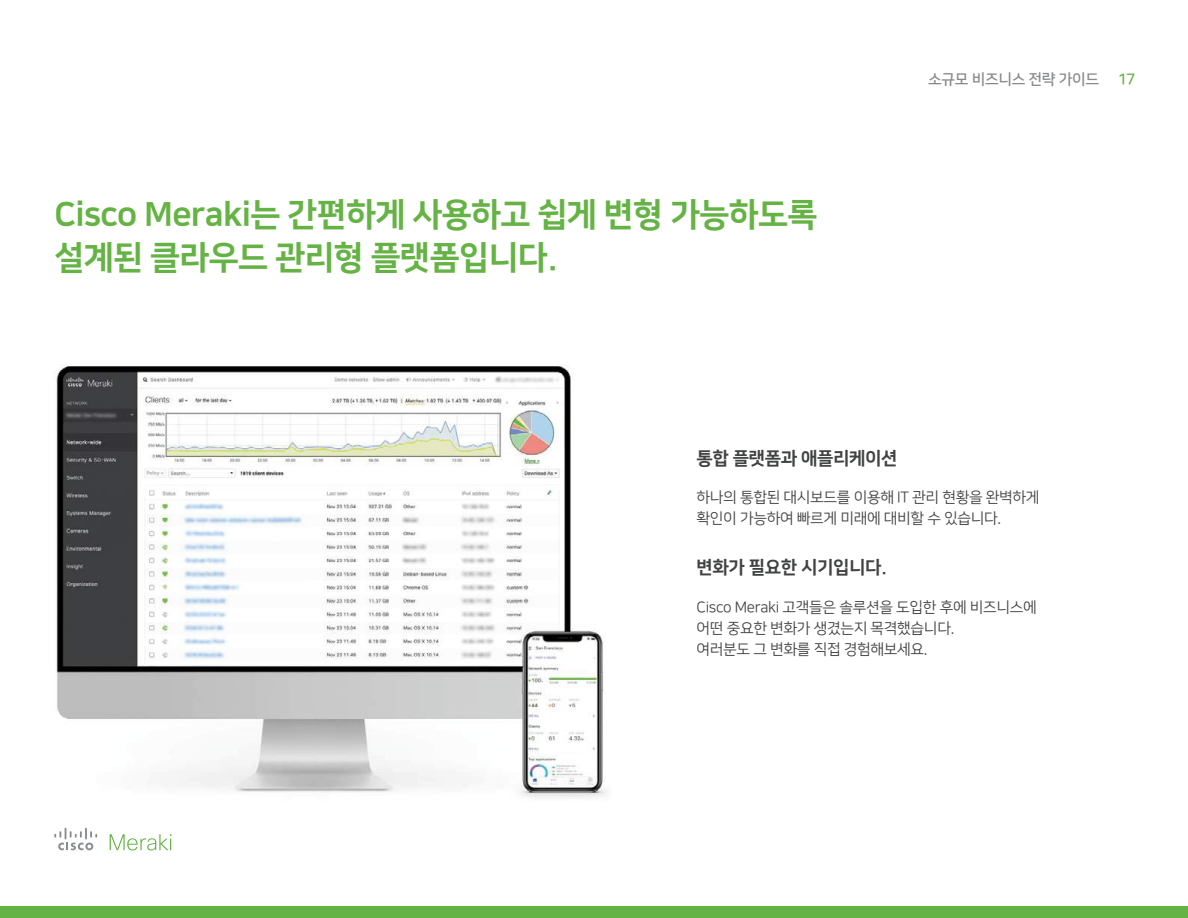
<style>
.page{position:relative;width:1188px;height:918px;background:#fff}
.page>*{position:absolute;margin:0;border:0;box-sizing:border-box;transform-origin:0 0}
.t1{font:33px/43.5px "Nanum Square EB";letter-spacing:-.02em;color:#66b345}
.t2{font:18px "Nanum Square EB";letter-spacing:-.02em;color:#404341}
.t3{font:15px/21px "Nanum Square R";letter-spacing:-.02em;color:#404341}
.t4{font:15px "Nanum Square B";letter-spacing:-.02em;color:#888a8e}
.t5{font:15px "Nanum Square B";color:#66b345}
</style>
<div class="page">
<img style="left:56px;top:366px;width:550px;height:462px">
<div style="left:0;top:906px;width:1188px;height:12px;background:#66b345"></div>
<svg style="left:54px;top:828px;width:43px;height:22px"></svg>
<svg style="left:110px;top:834px;width:61px;height:17px"></svg>
<h1 class="t1" style="left:54px;top:193px;width:765px">Cisco Meraki는 간편하게 사용하고 쉽게 변형 가능하도록 설계된 클라우드 관리형 플랫폼입니다.</h1>
<p class="t4" style="left:928px;top:71px;width:172px">소규모 비즈니스 전략 가이드</p>
<p class="t5" style="left:1118px;top:71px;width:19px">17</p>
<p class="t2" style="left:697px;top:448px;width:202px">통합 플랫폼과 애플리케이션</p>
<p class="t3" style="left:697px;top:488px;width:345px">하나의 통합된 대시보드를 이용해 IT 관리 현황을 완벽하게 확인이 가능하여 빠르게 미래에 대비할 수 있습니다.</p>
<p class="t2" style="left:697px;top:558px;width:192px">변화가 필요한 시기입니다.</p>
<p class="t3" style="left:697px;top:597px;width:342px">Cisco Meraki 고객들은 솔루션을 도입한 후에 비즈니스에 어떤 중요한 변화가 생겼는지 목격했습니다.<br>여러분도 그 변화를 직접 경험해보세요.</p>
</div>
